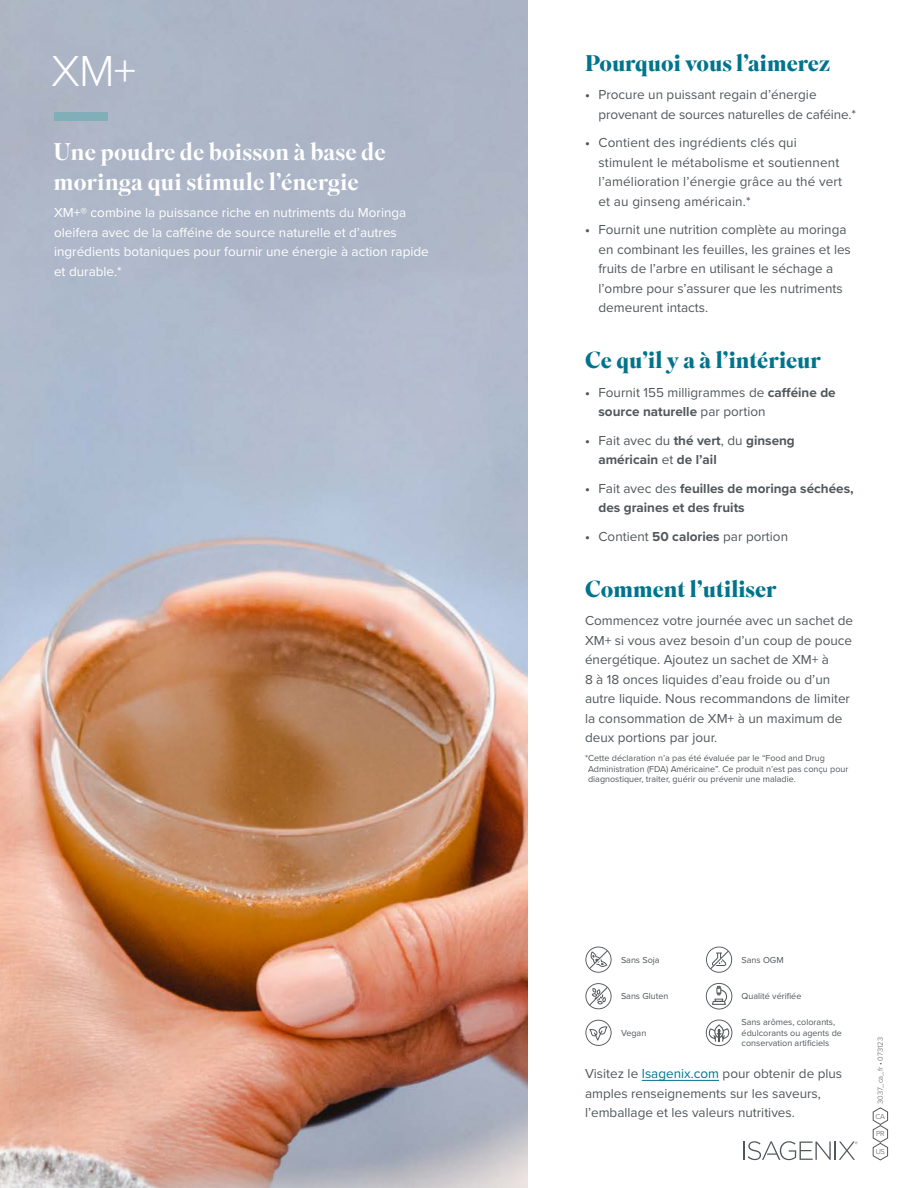
<style>
.page{position:relative;width:918px;height:1188px;background:#fff}
.page>*{position:absolute;margin:0;border:0;box-sizing:border-box;transform-origin:0 0}
.t1{font:300 45px "Proxima Nova";color:#fff}
.t2{font:500 24px/30px "Superior Title";color:#fff}
.t3{font:700 22.5px "Superior Title";color:#00748d}
.t4{font:13.5px/19.5px "Proxima Nova";color:#52575a}
.t5{font:13.5px/19.5px "Proxima Nova";color:#fff}
.t6{font:700 13.5px/19.5px "Proxima Nova";color:#52575a}
.t7{font:9px/10.5px "Proxima Nova";color:#52575a}
.t8{font:300 7.5px "Proxima Nova";color:#52575a}
.s1{font-weight:700}
.s2{font-weight:400}
.s3{color:#00748d}
</style>
<div class="page">
<svg style="left:743px;top:1141px;width:115px;height:19px"></svg>
<img style="left:0;top:0;width:528px;height:1188px">
<div style="left:54px;top:112px;width:54px;height:10px;background:#82aeb9"></div>
<hr style="left:642px;top:1080px;width:77px;height:1px;background:#00748d">
<svg style="left:585px;top:983px;width:27px;height:26px"></svg>
<svg style="left:585px;top:947px;width:27px;height:26px"></svg>
<svg style="left:585px;top:1020px;width:27px;height:26px"></svg>
<svg style="left:706px;top:947px;width:27px;height:26px"></svg>
<svg style="left:706px;top:983px;width:26px;height:27px"></svg>
<svg style="left:706px;top:1020px;width:26px;height:26px"></svg>
<svg style="left:873px;top:1107px;width:15px;height:53px"></svg>
<h1 class="t1" style="left:51px;top:38px;width:87px">XM+</h1>
<h2 class="t2" style="left:53px;top:137px;width:334px">Une poudre de boisson à base de moringa qui stimule l’énergie</h2>
<p class="t5" style="left:54px;top:202px;width:376px">XM+® combine la puissance riche en nutriments du Moringa oleifera avec de la cafféine de source naturelle et d’autres ingrédients botaniques pour fournir une énergie à action rapide et durable.*</p>
<h3 class="t3" style="left:585px;top:49px;width:247px">Pourquoi vous l’aimerez</h3>
<p class="t4" style="left:598px;top:85px;width:259px;text-indent:-14px"><span class="s1">•</span> Procure un puissant regain d’énergie provenant de sources naturelles de caféine.*</p>
<p class="t4" style="left:598px;top:133px;width:245px;text-indent:-14px"><span class="s1">•</span> Contient des ingrédients clés qui stimulent le métabolisme et soutiennent l’amélioration l’énergie grâce au thé vert et au ginseng américain.*</p>
<p class="t4" style="left:598px;top:220px;width:254px;text-indent:-14px"><span class="s1">•</span> Fournit une nutrition complète au moringa en combinant les feuilles, les graines et les fruits de l’arbre en utilisant le séchage a l’ombre pour s’assurer que les nutriments demeurent intacts.</p>
<h3 class="t3" style="left:585px;top:346px;width:238px">Ce qu’il y a à l’intérieur</h3>
<p class="t4" style="left:598px;top:382px;width:239px;text-indent:-14px"><span class="s1">•</span> Fournit 155 milligrammes de <span class="s1">cafféine de source naturelle</span> par portion</p>
<p class="t6" style="left:598px;top:430px;width:198px;text-indent:-14px">• <span class="s2">Fait avec du</span> thé vert<span class="s2">, du</span> ginseng américain <span class="s2">et</span> de l’ail</p>
<p class="t6" style="left:598px;top:478px;width:257px;text-indent:-14px">• <span class="s2">Fait avec des</span> feuilles de moringa séchées, des graines et des fruits</p>
<p class="t4" style="left:585px;top:526px;width:205px"><span class="s1">•</span> Contient <span class="s1">50 calories</span> par portion</p>
<h3 class="t3" style="left:585px;top:575px;width:193px">Comment l’utiliser</h3>
<p class="t4" style="left:585px;top:610px;width:270px">Commencez votre journée avec un sachet de XM+ si vous avez besoin d’un coup de pouce énergétique. Ajoutez un sachet de XM+ à<br>8 à 18 onces liquides d’eau froide ou d’un autre liquide. Nous recommandons de limiter la consommation de XM+ à un maximum de deux portions par jour.</p>
<p class="t7" style="left:588px;top:753px;width:262px;text-indent:-3px">*Cette déclaration n’a pas été évaluée par le “Food and Drug<br>Administration (FDA) Américaine”. Ce produit n’est pas conçu pour diagnostiquer, traiter, guérir ou prévenir une maladie.</p>
<p class="t7" style="left:621px;top:954px;width:40px">Sans Soja</p>
<p class="t7" style="left:621px;top:991px;width:49px">Sans Gluten</p>
<p class="t7" style="left:621px;top:1027px;width:27px">Vegan</p>
<p class="t7" style="left:742px;top:954px;width:44px">Sans OGM</p>
<p class="t7" style="left:742px;top:991px;width:61px">Qualité vérifiée</p>
<p class="t7" style="left:742px;top:1017px;width:102px">Sans arômes, colorants, édulcorants ou agents de conservation artificiels</p>
<p class="t4" style="left:585px;top:1063px;width:259px">Visitez le <span class="s3">Isagenix.com</span> pour obtenir de plus amples renseignements sur les saveurs, l’emballage et les valeurs nutritives.</p>
<p class="t8" style="left:875px;top:1104px;width:68px;rotate:-90deg">3037_ca_fr • 073123</p>
<p class="t8" style="left:876px;top:1111px;width:11px">CA</p>
<p class="t8" style="left:876px;top:1128px;width:10px">PR</p>
<p class="t8" style="left:876px;top:1146px;width:11px">US</p>
</div>
